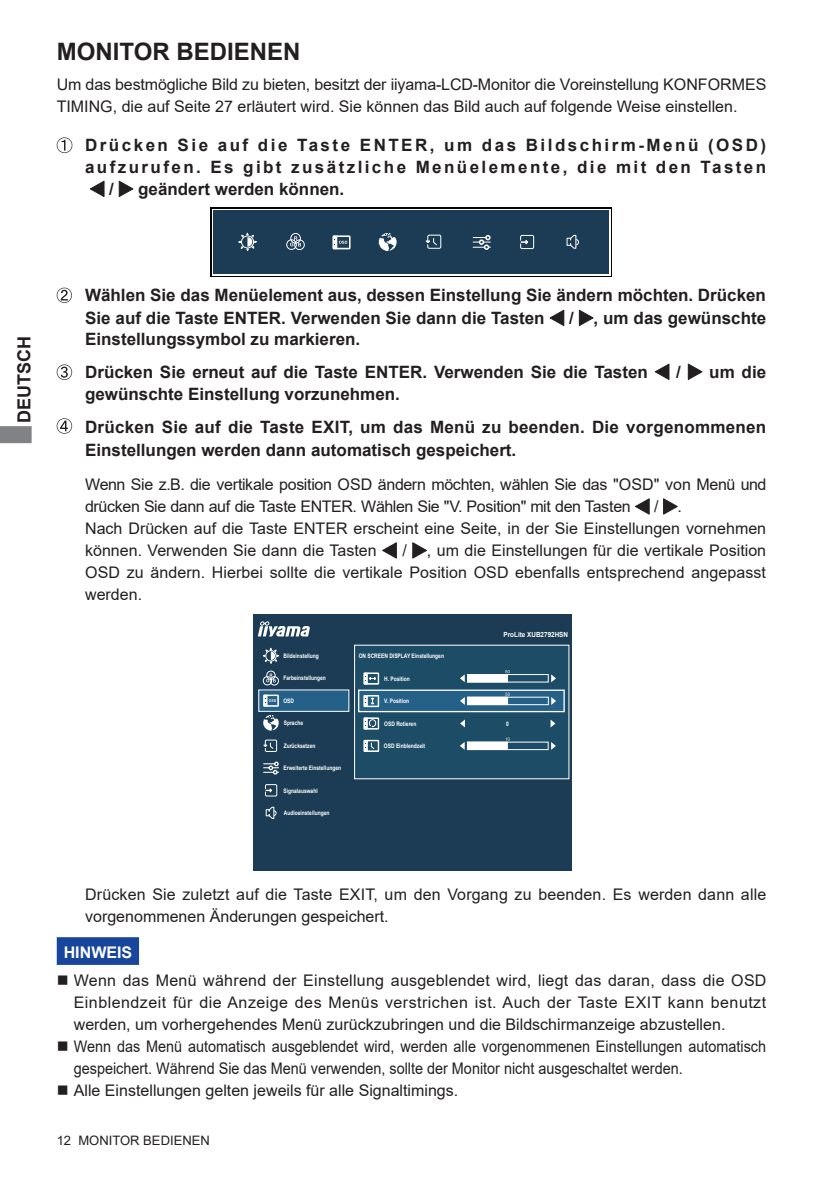
<style>
.page{position:relative;width:840px;height:1191px;background:#fff}
.page>*{position:absolute;margin:0;border:0;box-sizing:border-box;transform-origin:0 0}
.t1{font:700 24px "Arial";color:#231f20}
.t2{font:700 18px "Arial";color:#231f20}
.t3{font:700 17px/32.6px "Arial";color:#231f20}
.t4{font:700 17px "Arial";letter-spacing:.14em;color:#231f20}
.t5{font:700 17px "Arial";letter-spacing:.145em;color:#231f20}
.t6{font:16px/22px "Arial";color:#231f20}
.t7{font:16px/22px "Arial";color:#231f20;scale:.9 1}
.t8{font:16px/22.2px "Arial";letter-spacing:-.025em;color:#231f20}
.t9{font:700 16px "Arial";color:#fff}
.t10{font:13px "Arial";color:#231f20}
.t11{font:700 7px "Arial";color:#fff;scale:.9 1}
.t12{font:700 6.2px "Arial";color:#fff;scale:.8 1}
</style>
<div class="page">
<svg style="left:0;top:426px;width:32px;height:17px"></svg>
<div style="left:57px;top:937px;width:82px;height:28px;background:#18469d;border:2px solid #18469d"></div>
<svg style="left:635px;top:498px;width:14px;height:16px"></svg>
<svg style="left:663px;top:498px;width:14px;height:16px"></svg>
<svg style="left:382px;top:542px;width:14px;height:16px"></svg>
<svg style="left:412px;top:542px;width:15px;height:16px"></svg>
<svg style="left:57px;top:137px;width:15px;height:16px"></svg>
<svg style="left:90px;top:181px;width:14px;height:16px"></svg>
<svg style="left:119px;top:181px;width:14px;height:16px"></svg>
<svg style="left:57px;top:288px;width:15px;height:15px"></svg>
<svg style="left:549px;top:310px;width:15px;height:16px"></svg>
<svg style="left:578px;top:310px;width:15px;height:16px"></svg>
<svg style="left:57px;top:364px;width:15px;height:16px"></svg>
<svg style="left:654px;top:364px;width:15px;height:16px"></svg>
<svg style="left:687px;top:364px;width:15px;height:16px"></svg>
<svg style="left:57px;top:418px;width:15px;height:16px"></svg>
<div style="left:211px;top:207px;width:400px;height:70px;background:linear-gradient(to right,#fff,#fff)"></div>
<div style="left:212px;top:209px;width:398px;height:66px;background:#1b3c54"></div>
<svg style="left:238px;top:232px;width:19px;height:19px"></svg>
<div style="left:290px;top:233px;width:10px;height:10px;border:1px solid #fff;border-radius:50%"></div>
<div style="left:286px;top:239px;width:10px;height:11px;border:1px solid #fff;border-radius:50%"></div>
<div style="left:294px;top:240px;width:10px;height:10px;border:1px solid #fff;border-radius:50%"></div>
<svg style="left:290px;top:236px;width:11px;height:10px"></svg>
<div style="left:520px;top:235px;width:14px;height:14px;border:1px solid #fff"></div>
<svg style="left:521px;top:240px;width:6px;height:4px"></svg>
<svg style="left:566px;top:234px;width:13px;height:15px"></svg>
<svg style="left:378px;top:233px;width:18px;height:18px"></svg>
<div style="left:427px;top:235px;width:14px;height:14px;border:1px solid #fff"></div>
<svg style="left:425px;top:237px;width:12px;height:9px"></svg>
<div style="left:332px;top:235px;width:18px;height:14px;border:1px solid #fff"></div>
<svg style="left:333px;top:236px;width:14px;height:13px"></svg>
<svg style="left:473px;top:235px;width:17px;height:15px"></svg>
<div style="left:253px;top:614px;width:318px;height:257px;background:#1b3c54"></div>
<div style="left:354px;top:645px;width:214px;height:134px;background:#1d4c67"></div>
<svg style="left:258px;top:621px;width:51px;height:15px"></svg>
<div style="left:467px;top:674px;width:40px;height:8px;background:#fff"></div>
<div style="left:467px;top:674px;width:81px;height:8px;border:1px solid #fff"></div>
<svg style="left:460px;top:675px;width:4px;height:7px"></svg>
<svg style="left:551px;top:674px;width:4px;height:8px"></svg>
<svg style="left:505px;top:670px;width:4px;height:3px"></svg>
<div style="left:467px;top:742px;width:40px;height:7px;background:#fff"></div>
<div style="left:467px;top:741px;width:81px;height:9px;border:1px solid #fff"></div>
<svg style="left:460px;top:742px;width:4px;height:7px"></svg>
<svg style="left:551px;top:742px;width:4px;height:8px"></svg>
<div style="left:363px;top:672px;width:16px;height:12px;border:1px solid #fff"></div>
<svg style="left:364px;top:673px;width:11px;height:11px"></svg>
<div style="left:363px;top:717px;width:16px;height:12px;border:1px solid #fff"></div>
<svg style="left:364px;top:718px;width:12px;height:11px"></svg>
<div style="left:363px;top:740px;width:16px;height:12px;border:1px solid #fff"></div>
<svg style="left:364px;top:740px;width:10px;height:11px"></svg>
<div style="left:259px;top:690px;width:89px;height:21px;background:#246087"></div>
<div style="left:258px;top:689px;width:91px;height:23px;border:1px solid #fff"></div>
<svg style="left:263px;top:647px;width:16px;height:17px"></svg>
<svg style="left:263px;top:761px;width:15px;height:13px"></svg>
<div style="left:266px;top:671px;width:9px;height:8px;border:1px solid #fff;border-radius:50%"></div>
<div style="left:263px;top:676px;width:9px;height:9px;border:1px solid #fff;border-radius:50%"></div>
<div style="left:270px;top:676px;width:8px;height:9px;border:1px solid #fff;border-radius:50%"></div>
<svg style="left:266px;top:673px;width:9px;height:9px"></svg>
<div style="left:263px;top:694px;width:16px;height:12px;border:1px solid #fff"></div>
<svg style="left:264px;top:695px;width:12px;height:11px"></svg>
<svg style="left:263px;top:715px;width:15px;height:15px"></svg>
<div style="left:265px;top:739px;width:12px;height:13px;border:1px solid #fff"></div>
<svg style="left:263px;top:742px;width:11px;height:7px"></svg>
<div style="left:265px;top:784px;width:12px;height:12px;border:1px solid #fff"></div>
<svg style="left:266px;top:788px;width:6px;height:4px"></svg>
<svg style="left:265px;top:806px;width:12px;height:13px"></svg>
<div style="left:358px;top:690px;width:206px;height:21px;background:#246087"></div>
<div style="left:358px;top:689px;width:206px;height:23px;border:1px solid #fff"></div>
<div style="left:467px;top:697px;width:40px;height:7px;background:#fff"></div>
<div style="left:467px;top:697px;width:81px;height:8px;border:1px solid #fff"></div>
<svg style="left:460px;top:697px;width:4px;height:7px"></svg>
<svg style="left:551px;top:697px;width:4px;height:8px"></svg>
<svg style="left:505px;top:692px;width:4px;height:4px"></svg>
<div style="left:363px;top:695px;width:16px;height:12px;border:1px solid #fff"></div>
<svg style="left:364px;top:695px;width:10px;height:11px"></svg>
<svg style="left:460px;top:720px;width:4px;height:7px"></svg>
<svg style="left:550px;top:719px;width:5px;height:8px"></svg>
<h1 class="t1" style="left:57px;top:35px;width:245px">MONITOR BEDIENEN</h1>
<p class="t6" style="left:57px;top:74px;width:710px">Um das bestmögliche Bild zu bieten, besitzt der iiyama-LCD-Monitor die Voreinstellung KONFORMES<br>TIMING, die auf Seite 27 erläutert wird. Sie können das Bild auch auf folgende Weise einstellen.</p>
<p class="t5" style="left:85px;top:133px;width:682px">Drücken Sie auf die Taste ENTER, um das Bildschirm-Menü (OSD)</p>
<p class="t4" style="left:85px;top:155px;width:682px">aufzurufen. Es gibt zusätzliche Menüelemente, die mit den Tasten</p>
<p class="t3" style="left:109px;top:172px;width:6px">/</p>
<p class="t3" style="left:138px;top:172px;width:207px">geändert werden können.</p>
<p class="t2" style="left:11px;top:422px;width:88px;rotate:-90deg">DEUTSCH</p>
<p class="t3" style="left:85px;top:284px;width:682px;line-height:22.6px">Wählen Sie das Menüelement aus, dessen Einstellung Sie ändern möchten. Drücken<br>Sie auf die Taste ENTER. Verwenden Sie dann die Tasten</p>
<p class="t3" style="left:569px;top:301px;width:198px">/ , um das gewünschte</p>
<p class="t3" style="left:85px;top:323px;width:564px">Einstellungssymbol zu markieren.<br>Drücken Sie erneut auf die Taste ENTER. Verwenden Sie die Tasten</p>
<p class="t3" style="left:676px;top:355px;width:6px">/</p>
<p class="t3" style="left:709px;top:355px;width:58px">um die</p>
<p class="t3" style="left:85px;top:378px;width:682px">gewünschte Einstellung vorzunehmen.<br>Drücken Sie auf die Taste EXIT, um das Menü zu beenden. Die vorgenommenen</p>
<p class="t3" style="left:85px;top:433px;width:432px">Einstellungen werden dann automatisch gespeichert.</p>
<p class="t8" style="left:85px;top:473px;width:682px">Wenn Sie z.B. die vertikale position OSD ändern möchten, wählen Sie das "OSD" von Menü und drücken Sie dann auf die Taste ENTER. Wählen Sie "V. Position" mit den Tasten</p>
<p class="t6" style="left:85px;top:495px;width:682px;text-indent:568px">/ .<br>Nach Drücken auf die Taste ENTER erscheint eine Seite, in der Sie Einstellungen vornehmen können. Verwenden Sie dann die Tasten</p>
<p class="t6" style="left:85px;top:539px;width:682px;text-align:justify;text-indent:341px">, um die Einstellungen für die vertikale Position OSD zu ändern. Hierbei sollte die vertikale Position OSD ebenfalls entsprechend angepasst werden.</p>
<p class="t6" style="left:402px;top:539px;width:6px">/</p>
<p class="t12" style="left:283px;top:651px;width:46px">Bildeinstellung</p>
<p class="t12" style="left:283px;top:673px;width:55px">Farbeinstellungen</p>
<p class="t12" style="left:283px;top:696px;width:15px">OSD</p>
<p class="t12" style="left:283px;top:741px;width:41px">Zurücksetzen</p>
<p class="t12" style="left:283px;top:718px;width:26px">Sprache</p>
<p class="t12" style="left:283px;top:763px;width:73px">Erweiterte Einstellungen</p>
<p class="t12" style="left:283px;top:786px;width:44px">Signalauswahl</p>
<p class="t12" style="left:283px;top:808px;width:59px">Audioeinstellungen</p>
<p class="t12" style="left:358px;top:651px;width:108px">ON SCREEN DISPLAY Einstellungen</p>
<p class="t12" style="left:384px;top:674px;width:34px">H. Position</p>
<p class="t12" style="left:384px;top:696px;width:33px">V. Position</p>
<p class="t12" style="left:384px;top:719px;width:42px">OSD Rotieren</p>
<p class="t12" style="left:384px;top:742px;width:53px">OSD Einblendzeit</p>
<p class="t11" style="left:503px;top:629px;width:73px">ProLite XUB2792HSN</p>
<p class="t12" style="left:506px;top:719px;width:5px">0</p>
<p class="t6" style="left:85px;top:883px;width:682px">Drücken Sie zuletzt auf die Taste EXIT, um den Vorgang zu beenden. Es werden dann alle vorgenommenen Änderungen gespeichert.</p>
<p class="t9" style="left:64px;top:940px;width:70px">HINWEIS</p>
<p class="t6" style="left:74px;top:969px;width:693px;text-align:justify;text-indent:-17px">■ Wenn das Menü während der Einstellung ausgeblendet wird, liegt das daran, dass die OSD Einblendzeit für die Anzeige des Menüs verstrichen ist. Auch der Taste EXIT kann benutzt werden, um vorhergehendes Menü zurückzubringen und die Bildschirmanzeige abzustellen.</p>
<p class="t7" style="left:74px;top:1035px;width:770px;text-indent:-17px">■ Wenn das Menü automatisch ausgeblendet wird, werden alle vorgenommenen Einstellungen automatisch gespeichert. Während Sie das Menü verwenden, sollte der Monitor nicht ausgeschaltet werden.</p>
<p class="t6" style="left:57px;top:1079px;width:403px">■ Alle Einstellungen gelten jeweils für alle Signaltimings.</p>
<p class="t10" style="left:57px;top:1131px;width:154px">12 MONITOR BEDIENEN</p>
</div>
